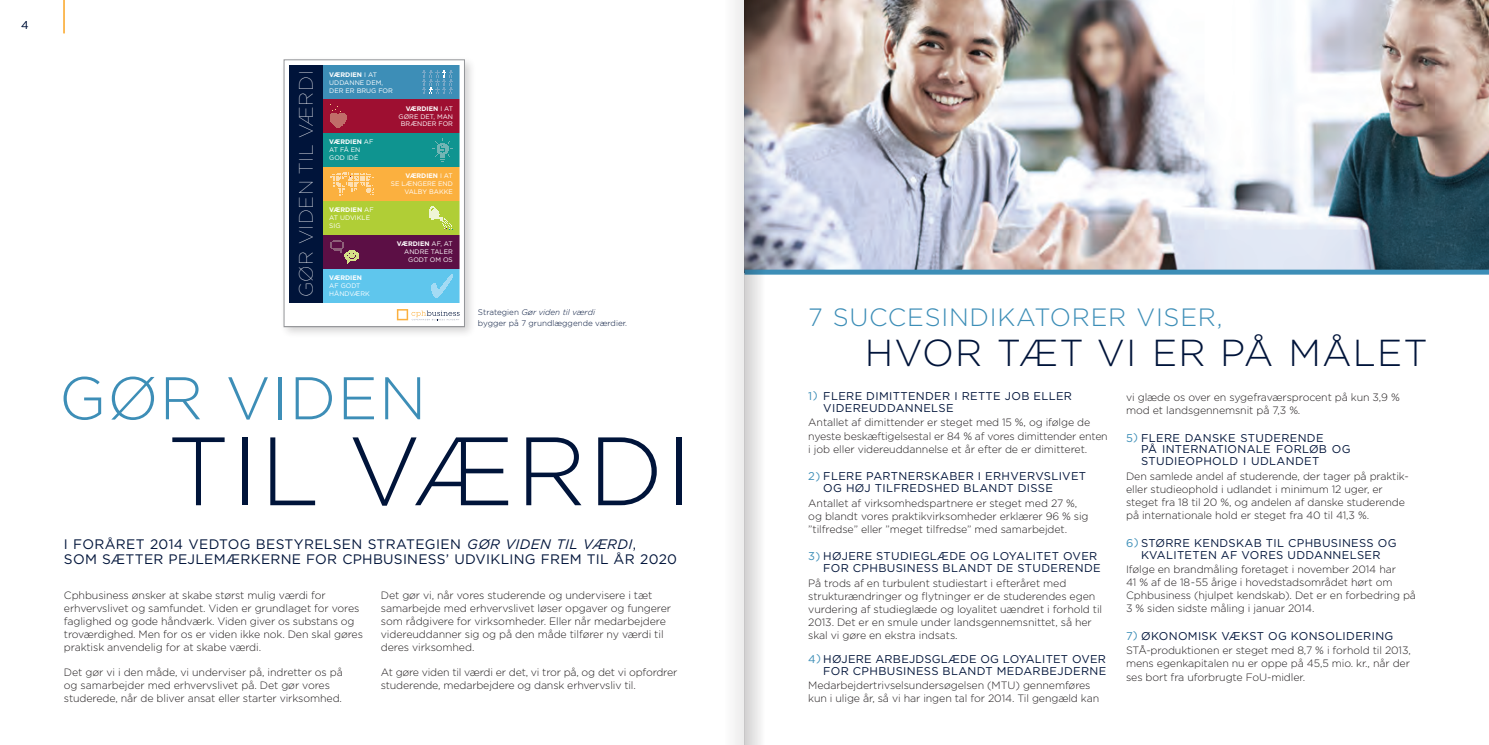
<style>
.page{position:relative;width:1489px;height:745px;background:#fff}
.page>*{position:absolute;margin:0;border:0;box-sizing:border-box;transform-origin:0 0}
.Uover_Vers_Gotham_Bo{font:300 96.75px "Gotham";letter-spacing:.02em;color:#00143a}
.Uover_Vers_Gotham_Bo-2{font:300 60px "Gotham";letter-spacing:.02em;color:#3d8eb7}
.Uover_Vers_Gotham_Bo-3{font:300 37.5px "Gotham";letter-spacing:.03em;color:#00143a}
.Uover_Vers_Gotham_Bo-4{font:300 25px "Gotham";letter-spacing:.03em;color:#3d8eb7}
.t1{font:100 19.38px "Gotham";letter-spacing:.03em;color:#fff}
.Uover_Vers_Gotham_Bo-5{font:13.75px/15px "Gotham";letter-spacing:.02em;color:#00143a}
.Uover_Vers_Gotham_Bo-6{font:11.25px/11.9px "Gotham";letter-spacing:.03em;color:#00143a}
.t2{font:300 11.25px "Gotham";color:#00143a}
.Gotham_Light_8_5_10{font:300 10.62px/13.1px "Gotham";letter-spacing:-.01em;color:#231f20}
.Gotham_Light_6_5_8_5{font:300 8.12px "Gotham";color:#00143a}
.Gotham_Light_6_5_8_5-2{font:italic 300 8.12px "Gotham";color:#00143a}
.t3{font:6.62px/7.9px "Gotham";color:#fff}
.s1{font-weight:700}
.s2{font-style:normal}
.s3{font-style:italic}
.s4{color:#3d8eb7}
</style>
<div class="page">
<hr style="left:63px;top:0;width:2px;height:33px;background:#fbb03f">
<div style="left:280px;top:55px;width:196px;height:283px;background:#231f20;opacity:.2"></div>
<svg style="left:286px;top:62px;width:176px;height:262px"></svg>
<svg style="left:287px;top:62px;width:175px;height:258px"></svg>
<div style="left:284px;top:60px;width:180px;height:266px;border:1px solid #939598"></div>
<img style="left:804px;top:0;width:684px;height:274px">
<svg style="left:744px;top:0;width:60px;height:744px"></svg>
<div style="left:684px;top:0;width:60px;height:744px;background:linear-gradient(to right,#fff,#f5f4f5)"></div>
<p class="t2" style="left:21px;top:18px;width:9px">4</p>
<p class="t1" style="left:294px;top:297px;width:228px;rotate:-90deg">GØR VIDEN TIL VÆRDI</p>
<p class="t3" style="left:329px;top:70px;width:65px"><span class="s1">VÆRDIEN</span> I AT<br>UDDANNE DEM,<br>DER ER BRUG FOR</p>
<p class="t3" style="left:329px;top:138px;width:46px"><span class="s1">VÆRDIEN</span> AF<br>AT FÅ EN<br>GOD IDÉ</p>
<p class="t3" style="left:329px;top:206px;width:46px"><span class="s1">VÆRDIEN</span> AF<br>AT UDVIKLE<br>SIG</p>
<p class="t3" style="left:329px;top:273px;width:42px"><span class="s1">VÆRDIEN<br></span>AF GODT<br>HÅNDVÆRK</p>
<p class="t3" style="left:398px;top:104px;width:56px;text-align:right"><span class="s1">VÆRDIEN</span> I AT<br>GØRE DET, MAN<br>BRÆNDER FOR</p>
<p class="t3" style="left:391px;top:172px;width:63px;text-align:right"><span class="s1">VÆRDIEN</span> I AT<br>SE LÆNGERE END<br>VALBY BAKKE</p>
<p class="t3" style="left:397px;top:239px;width:57px;text-align:right"><span class="s1">VÆRDIEN</span> AF, AT<br>ANDRE TALER<br>GODT OM OS</p>
<p class="Gotham_Light_6_5_8_5-2" style="left:478px;top:307px;width:119px"><span class="s2">Strategien</span> Gør viden til værdi</p>
<p class="Gotham_Light_6_5_8_5" style="left:478px;top:317px;width:151px">bygger på 7 grundlæggende værdier.</p>
<p class="Uover_Vers_Gotham_Bo-2" style="left:59px;top:360px;width:369px">GØR VIDEN</p>
<p class="Uover_Vers_Gotham_Bo" style="left:167px;top:409px;width:526px">TIL VÆRDI</p>
<p class="Uover_Vers_Gotham_Bo-5" style="left:64px;top:536px;width:614px">I FORÅRET 2014 VEDTOG BESTYRELSEN STRATEGIEN <span class="s3">GØR VIDEN TIL VÆRDI</span>,<br>SOM SÆTTER PEJLEMÆRKERNE FOR CPHBUSINESS’ UDVIKLING FREM TIL ÅR 2020</p>
<p class="Gotham_Light_8_5_10" style="left:64px;top:587px;width:300px">Cphbusiness ønsker at skabe størst mulig værdi for erhvervslivet og samfundet. Viden er grundlaget for vores faglighed og gode håndværk. Viden giver os substans og troværdighed. Men for os er viden ikke nok. Den skal gøres praktisk anvendelig for at skabe værdi.</p>
<p class="Gotham_Light_8_5_10" style="left:64px;top:665px;width:280px">Det gør vi i den måde, vi underviser på, indretter os på og samarbejder med erhvervslivet på. Det gør vores studerede, når de bliver ansat eller starter virksomhed.</p>
<p class="Gotham_Light_8_5_10" style="left:381px;top:587px;width:292px">Det gør vi, når vores studerende og undervisere i tæt samarbejde med erhvervslivet løser opgaver og fungerer som rådgivere for virksomheder. Eller når medarbejdere videreuddanner sig og på den måde tilfører ny værdi til deres virksomhed.</p>
<p class="Gotham_Light_8_5_10" style="left:381px;top:665px;width:298px">At gøre viden til værdi er det, vi tror på, og det vi opfordrer studerende, medarbejdere og dansk erhvervsliv til.</p>
<p class="Uover_Vers_Gotham_Bo-4" style="left:808px;top:301px;width:415px">7 SUCCESINDIKATORER VISER,</p>
<p class="Uover_Vers_Gotham_Bo-3" style="left:864px;top:329px;width:564px">HVOR TÆT VI ER PÅ MÅLET</p>
<p class="Uover_Vers_Gotham_Bo-6" style="left:823px;top:389px;width:250px;text-indent:-15px"><span class="s4">1)</span> FLERE DIMITTENDER I RETTE JOB ELLER<br>VIDEREUDDANNELSE</p>
<p class="Gotham_Light_8_5_10" style="left:808px;top:415px;width:301px">Antallet af dimittender er steget med 15 %, og ifølge de nyeste beskæftigelsestal er 84 % af vores dimittender enten i job eller videreuddannelse et år efter de er dimitteret.</p>
<p class="Uover_Vers_Gotham_Bo-6" style="left:823px;top:469px;width:264px;text-indent:-15px"><span class="s4">2)</span> FLERE PARTNERSKABER I ERHVERVSLIVET<br>OG HØJ TILFREDSHED BLANDT DISSE</p>
<p class="Gotham_Light_8_5_10" style="left:808px;top:495px;width:282px">Antallet af virksomhedspartnere er steget med 27 %, og blandt vores praktikvirksomheder erklærer 96 % sig ”tilfredse” eller ”meget tilfredse” med samarbejdet.</p>
<p class="Uover_Vers_Gotham_Bo-6" style="left:808px;top:549px;width:294px;text-align:right"><span class="s4">3)</span> HØJERE STUDIEGLÆDE OG LOYALITET OVER<br>FOR CPHBUSINESS BLANDT DE STUDERENDE</p>
<p class="Gotham_Light_8_5_10" style="left:808px;top:575px;width:295px">På trods af en turbulent studiestart i efteråret med strukturændringer og flytninger er de studerendes egen vurdering af studieglæde og loyalitet uændret i forhold til 2013. Det er en smule under landsgennemsnittet, så her skal vi gøre en ekstra indsats.</p>
<p class="Uover_Vers_Gotham_Bo-6" style="left:808px;top:652px;width:299px;text-align:right"><span class="s4">4)</span> HØJERE ARBEJDSGLÆDE OG LOYALITET OVER<br>FOR CPHBUSINESS BLANDT MEDARBEJDERNE</p>
<p class="Gotham_Light_8_5_10" style="left:808px;top:678px;width:292px">Medarbejdertrivselsundersøgelsen (MTU) gennemføres kun i ulige år, så vi har ingen tal for 2014. Til gengæld kan</p>
<p class="Gotham_Light_8_5_10" style="left:1126px;top:390px;width:275px">vi glæde os over en sygefraværsprocent på kun 3,9 % mod et landsgennemsnit på 7,3 %.</p>
<p class="Uover_Vers_Gotham_Bo-6" style="left:1126px;top:431px;width:199px"><span class="s4">5)</span> FLERE DANSKE STUDERENDE</p>
<p class="Uover_Vers_Gotham_Bo-6" style="left:1141px;top:443px;width:211px">PÅ INTERNATIONALE FORLØB OG</p>
<p class="Uover_Vers_Gotham_Bo-6" style="left:1141px;top:455px;width:180px">STUDIEOPHOLD I UDLANDET</p>
<p class="Gotham_Light_8_5_10" style="left:1126px;top:469px;width:284px">Den samlede andel af studerende, der tager på praktik&shy;eller studieophold i udlandet i minimum 12 uger, er steget fra 18 til 20 %, og andelen af danske studerende på internationale hold er steget fra 40 til 41,3 %.</p>
<p class="Uover_Vers_Gotham_Bo-6" style="left:1126px;top:536px;width:272px;text-align:center"><span class="s4">6)</span> STØRRE KENDSKAB TIL CPHBUSINESS OG<br>KVALITETEN AF VORES UDDANNELSER</p>
<p class="Gotham_Light_8_5_10" style="left:1126px;top:562px;width:291px">Ifølge en brandmåling foretaget i november 2014 har<br>41 % af de 18-55 årige i hovedstadsområdet hørt om Cphbusiness (hjulpet kendskab). Det er en forbedring på 3 % siden sidste måling i januar 2014.</p>
<p class="Uover_Vers_Gotham_Bo-6" style="left:1126px;top:629px;width:269px"><span class="s4">7)</span> ØKONOMISK VÆKST OG KONSOLIDERING</p>
<p class="Gotham_Light_8_5_10" style="left:1126px;top:643px;width:286px;text-align:justify">STÅ-produktionen er steget med 8,7 % i forhold til 2013, mens egenkapitalen nu er oppe på 45,5 mio. kr., når der ses bort fra uforbrugte FoU-midler.</p>
</div>
